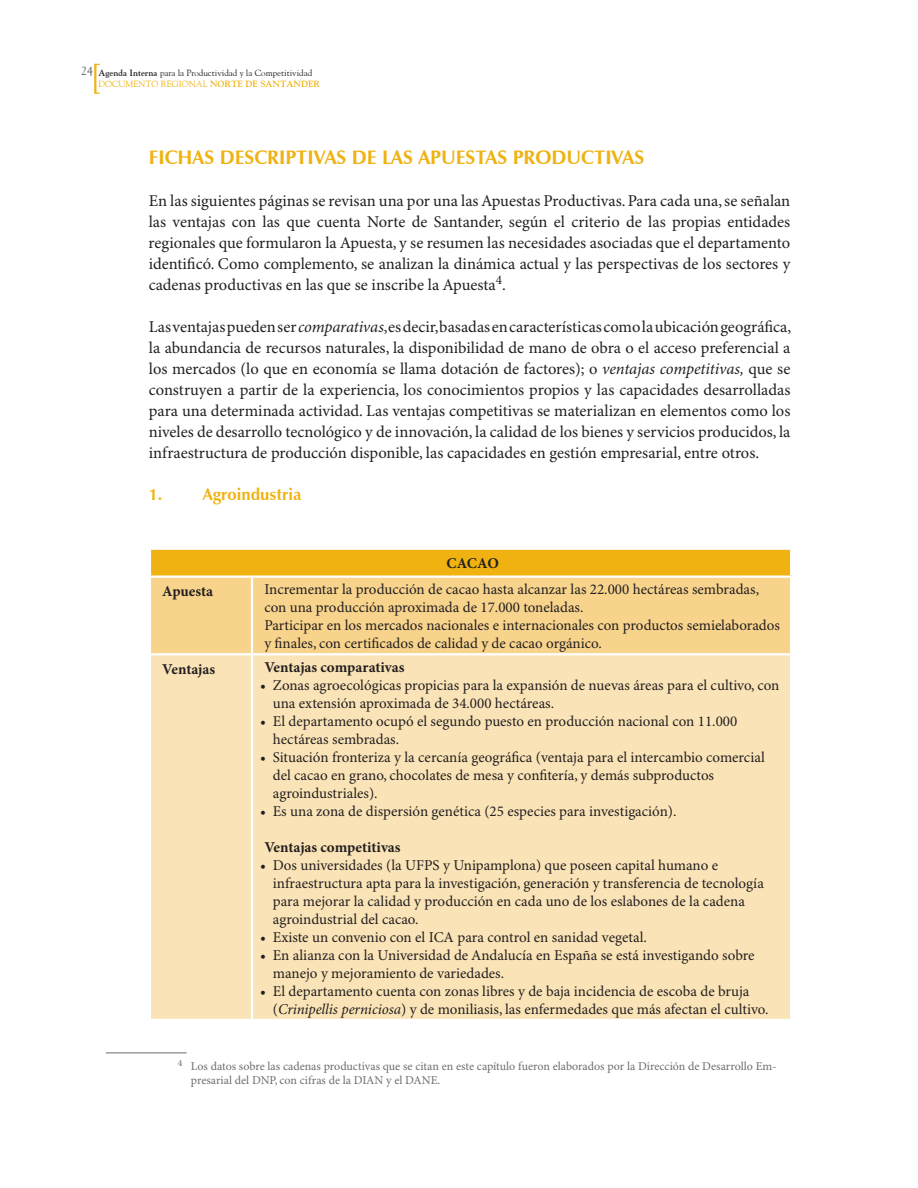
<style>
.page{position:relative;width:918px;height:1188px;background:#fff}
.page>*{position:absolute;margin:0;border:0;box-sizing:border-box;transform-origin:0 0}
.t1{font:700 19.5px "Zapf Humanist 601 BT";color:#efb211}
.t2{font:16.5px/21px "Minion Pro";color:#231f20;text-align:justify}
.t3{font:700 16.5px "Zapf Humanist 601 BT";color:#efb211}
.t4{font:15px/18px "Minion Pro";color:#231f20}
.t5{font:700 15px "Minion Pro";color:#231f20}
.t6{font:12px/13.5px "Minion Pro";color:#6c6d70}
.t7{font:9px/10.8px "Goudy";color:#231f20}
.t8{font:700 9px "Goudy";color:#efb211}
.s1{font-weight:700}
.s2{color:#efb211}
.s3{font-weight:700;color:#efb211}
.s4{font-style:italic}
</style>
<div class="page">
<svg style="left:94px;top:64px;width:6px;height:30px"></svg>
<div style="left:150px;top:549px;width:641px;height:28px;background:#efb211"></div>
<div style="left:151px;top:578px;width:639px;height:75px;background:#f7d38c"></div>
<div style="left:151px;top:655px;width:639px;height:364px;background:#fae4b7"></div>
<hr style="left:149px;top:576px;width:103px;height:2px;background:#fff">
<hr style="left:252px;top:576px;width:540px;height:2px;background:#fff">
<hr style="left:251px;top:578px;width:2px;height:75px;background:#fff">
<hr style="left:251px;top:655px;width:2px;height:364px;background:#fff">
<hr style="left:149px;top:548px;width:103px;height:2px;background:#fff">
<hr style="left:149px;top:550px;width:2px;height:26px;background:#fff">
<hr style="left:252px;top:548px;width:540px;height:2px;background:#fff">
<hr style="left:790px;top:550px;width:2px;height:26px;background:#fff">
<hr style="left:106px;top:1053px;width:81px;height:1px;background:#6c6d70">
<p class="t7" style="left:99px;top:67px;width:215px;text-indent:-17px"><sup>24</sup> <span class="s1">AGENDA INTERNA</span> para la Productividad y la Competitividad<br><span class="s2">Documento Regional</span> <span class="s3">NORTE</span></p>
<p class="t8" style="left:246px;top:78px;width:70px">DE SANTANDER</p>
<h1 class="t1" style="left:149px;top:145px;width:83px">FICHAS DESCRI</h1>
<h1 class="t1" style="left:285px;top:145px;width:22px">PTIVAS</h1>
<h1 class="t1" style="left:352px;top:145px;width:41px">DE LAS</h1>
<h1 class="t1" style="left:418px;top:145px;width:35px">APUESTAS</h1>
<h1 class="t1" style="left:513px;top:145px;width:24px">PRODUCTIVAS</h1>
<p class="t2" style="left:149px;top:191px;width:643px">En las siguientes páginas se revisan una por una lasApuestas Productivas.Para cada una,se señalan las ventajas con las que cuenta Norte de Santander, según el criterio de las propias entidades regionales que formularon la Apuesta, y se resumen las necesidades asociadas que el departamento identificó. Como complemento, se analizan la dinámica actual y las perspectivas de los sectores y cadenas productivas en las que se inscribe la Apuesta<sup>4</sup>.</p>
<p class="t2" style="left:149px;top:317px;width:644px">Lasventajaspuedenser<span class="s4">comparativas</span>,esdecir,basadasencaracterísticascomolaubicacióngeográfica, la abundancia de recursos naturales, la disponibilidad de mano de obra o el acceso preferencial a los mercados (lo que en economía se llama dotación de factores); o <span class="s4">ventajas competitivas,</span> que se construyen a partir de la experiencia, los conocimientos propios y las capacidades desarrolladas para una determinada actividad. Las ventajas competitivas se materializan en elementos como los niveles de desarrollo tecnológico y de innovación, la calidad de los bienes y servicios producidos, la infraestructura de producción disponible, las capacidades en gestión empresarial, entre otros.</p>
<p class="t3" style="left:149px;top:484px;width:15px">1.</p>
<p class="t3" style="left:203px;top:484px;width:100px">Agroindustria</p>
<p class="t5" style="left:446px;top:554px;width:22px">Cacao</p>
<p class="t5" style="left:162px;top:582px;width:52px">Apuesta</p>
<p class="t4" style="left:264px;top:581px;width:517px">Incrementar la producción de cacao hasta alcanzar las 22.000 hectáreas sembradas, con una producción aproximada de 17.000 toneladas.<br>Participar en los mercados nacionales e internacionales con productos semielaborados y finales, con certificados de calidad y de cacao orgánico.</p>
<p class="t5" style="left:162px;top:660px;width:54px">Ventajas</p>
<p class="t5" style="left:264px;top:658px;width:142px">Ventajas comparativas</p>
<p class="t4" style="left:273px;top:676px;width:508px;text-indent:-13px">• Zonas agroecológicas propicias para la expansión de nuevas áreas para el cultivo, con una extensión aproximada de 34.000 hectáreas.</p>
<p class="t4" style="left:273px;top:712px;width:466px;text-indent:-13px">• El departamento ocupó el segundo puesto en producción nacional con 11.000 hectáreas sembradas.</p>
<p class="t4" style="left:273px;top:748px;width:493px;text-indent:-13px">• Situación fronteriza y la cercanía geográfica (ventaja para el intercambio comercial del cacao en grano, chocolates de mesa y confitería, y demás subproductos agroindustriales).</p>
<p class="t4" style="left:260px;top:802px;width:418px">• Es una zona de dispersión genética (25 especies para investigación).</p>
<p class="t5" style="left:264px;top:838px;width:138px">Ventajas competitivas</p>
<p class="t4" style="left:273px;top:856px;width:493px;text-indent:-13px">• Dos universidades (la UFPS y Unipamplona) que poseen capital humano e infraestructura apta para la investigación, generación y transferencia de tecnología para mejorar la calidad y producción en cada uno de los eslabones de la cadena agroindustrial del cacao.</p>
<p class="t4" style="left:260px;top:928px;width:388px">• Existe un convenio con el ICA para control en sanidad vegetal.</p>
<p class="t4" style="left:273px;top:946px;width:483px;text-indent:-13px">• En alianza con la Universidad de Andalucía en España se está investigando sobre manejo y mejoramiento de variedades.</p>
<p class="t4" style="left:273px;top:982px;width:497px;text-indent:-13px">• El departamento cuenta con zonas libres y de baja incidencia de escoba de bruja (<span class="s4">Crinipellis perniciosa</span>) y de moniliasis, las enfermedades que más afectan el cultivo.</p>
<p class="t6" style="left:191px;top:1060px;width:587px;text-indent:-13px"><sup>4</sup> Los datos sobre las cadenas productivas que se citan en este capítulo fueron elaborados por la Dirección de Desarrollo Em&shy;presarial del DNP, con cifras de la DIAN y el DANE.</p>
</div>
